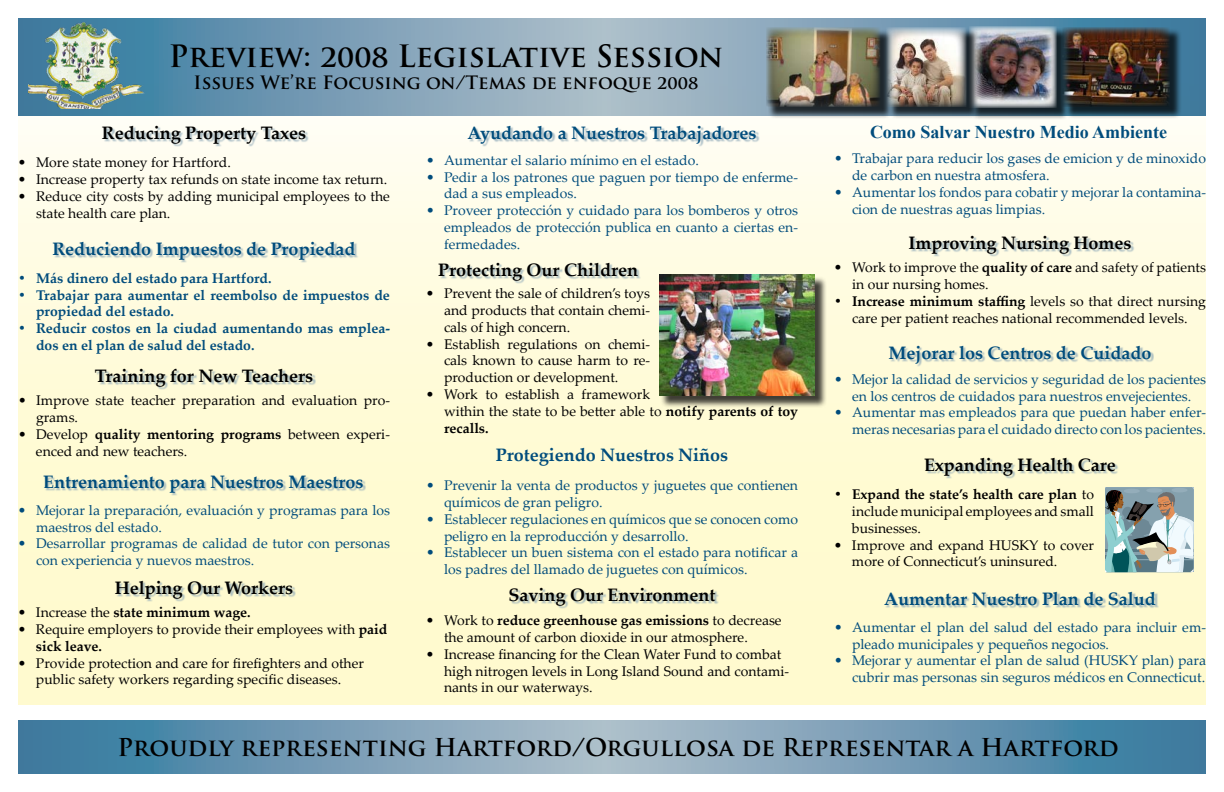
<style>
.page{position:relative;width:1224px;height:792px;background:#fff}
.page>*{position:absolute;margin:0;border:0;box-sizing:border-box;transform-origin:0 0}
.t1{font:700 30px "Trajan Pro";color:#000}
.t2{font:700 24px "Trajan Pro";color:#000}
.t3{font:700 18px "Palatino Linotype";color:#004c7c}
.t4{font:700 18px "Palatino Linotype";color:#000}
.t5{font:700 18px "Trajan Pro";color:#000}
.t6{font:700 18px "Times New Roman";color:#004c7c}
.t7{font:14px/16.8px "Palatino Linotype";color:#000}
.t8{font:14px/16.8px "Palatino Linotype";color:#004c7c}
.t9{font:700 14px/16.8px "Palatino Linotype";color:#004c7c}
.t10{font:700 14px "Palatino Linotype";color:#000}
.s1{font-weight:700}
.s2{font-weight:400}
</style>
<div class="page">
<div style="left:18px;top:83px;width:1188px;height:622px;background:linear-gradient(to bottom,#fffdf0,#fffac7)"></div>
<svg style="left:18px;top:18px;width:1188px;height:98px;background:#80a3b9"></svg>
<svg style="left:18px;top:720px;width:1188px;height:54px;background:#719ab4"></svg>
<img style="left:1105px;top:487px;width:88px;height:85px">
<div style="left:103px;top:127px;width:206px;height:20px;background:#94adba;opacity:.75"></div>
<div style="left:44px;top:476px;width:322px;height:20px;background:#94adba;opacity:.75"></div>
<div style="left:910px;top:237px;width:224px;height:20px;background:#94adba;opacity:.75"></div>
<div style="left:511px;top:589px;width:208px;height:20px;background:#94adba;opacity:.75"></div>
<div style="left:440px;top:264px;width:201px;height:20px;background:#94adba;opacity:.75"></div>
<div style="left:926px;top:459px;width:193px;height:20px;background:#94adba;opacity:.75"></div>
<div style="left:116px;top:582px;width:180px;height:20px;background:#94adba;opacity:.75"></div>
<div style="left:885px;top:593px;width:274px;height:16px;background:#94adba;opacity:.75"></div>
<div style="left:96px;top:370px;width:220px;height:20px;background:#94adba;opacity:.75"></div>
<div style="left:469px;top:127px;width:290px;height:20px;background:#94adba;opacity:.75"></div>
<div style="left:890px;top:347px;width:264px;height:20px;background:#94adba;opacity:.75"></div>
<div style="left:54px;top:243px;width:305px;height:20px;background:#94adba;opacity:.75"></div>
<div style="left:661px;top:276px;width:166px;height:132px;background:#000;opacity:.75"></div>
<img style="left:659px;top:274px;width:155px;height:122px">
<div style="left:1064px;top:29px;width:118px;height:90px;background:#000;opacity:.75"></div>
<img style="left:1063px;top:27px;width:106px;height:80px">
<div style="left:970px;top:28px;width:99px;height:92px;background:#000;opacity:.75"></div>
<img style="left:969px;top:26px;width:88px;height:82px">
<div style="left:888px;top:29px;width:91px;height:90px;background:#000;opacity:.75"></div>
<img style="left:887px;top:27px;width:80px;height:80px">
<div style="left:768px;top:29px;width:125px;height:90px;background:#000;opacity:.75"></div>
<img style="left:766px;top:28px;width:114px;height:78px">
<img style="left:28px;top:18px;width:119px;height:91px">
<h1 class="t1" style="left:169px;top:38px;width:556px">Preview: 2008 Legislative Session</h1>
<p class="t5" style="left:194px;top:71px;width:506px">Issues We’re Focusing on/Temas de enfoque 2008</p>
<p class="t4" style="left:102px;top:120px;width:206px">Reducing Property Taxes</p>
<p class="t7" style="left:18px;top:154px;width:215px">• More state money for Hartford.</p>
<p class="t7" style="left:18px;top:170px;width:371px">• Increase property tax refunds on state income tax return.</p>
<p class="t7" style="left:36px;top:187px;width:356px;text-indent:-18px">• Reduce city costs by adding municipal employees to the state health care plan.</p>
<p class="t3" style="left:52px;top:236px;width:305px">Reduciendo Impuestos de Propiedad</p>
<p class="t9" style="left:18px;top:269px;width:255px">• Más dinero del estado para Hartford.</p>
<p class="t9" style="left:36px;top:286px;width:355px;text-indent:-18px">• Trabajar para aumentar el reembolso de impuestos de propiedad del estado.</p>
<p class="t9" style="left:36px;top:320px;width:356px;text-indent:-18px">• Reducir costos en la ciudad aumentando mas emplea&shy;dos en el plan de salud del estado.</p>
<p class="t4" style="left:95px;top:363px;width:220px">Training for New Teachers</p>
<p class="t7" style="left:36px;top:392px;width:355px;text-indent:-18px">• Improve state teacher preparation and evaluation pro&shy;grams.</p>
<p class="t7" style="left:36px;top:425px;width:356px;text-indent:-18px">• Develop <span class="s1">quality mentoring programs</span> between experi&shy;enced and new teachers.</p>
<p class="t3" style="left:43px;top:469px;width:322px">Entrenamiento para Nuestros Maestros</p>
<p class="t8" style="left:36px;top:501px;width:356px;text-indent:-18px">• Mejorar la preparación, evaluación y programas para los maestros del estado.</p>
<p class="t8" style="left:36px;top:535px;width:355px;text-indent:-18px">• Desarrollar programas de calidad de tutor con personas con experiencia y nuevos maestros.</p>
<p class="t4" style="left:115px;top:575px;width:180px">Helping Our Workers</p>
<p class="t10" style="left:18px;top:603px;width:234px"><span class="s2">• Increase the</span> state minimum wage.</p>
<p class="t7" style="left:36px;top:620px;width:353px;text-indent:-18px">• Require employers to provide their employees with <span class="s1">paid sick leave.</span></p>
<p class="t7" style="left:18px;top:654px;width:348px;text-align:center">• Provide protection and care for firefighters and other public safety workers regarding specific diseases.</p>
<p class="t3" style="left:468px;top:120px;width:290px">Ayudando a Nuestros Trabajadores</p>
<p class="t8" style="left:426px;top:151px;width:274px">• Aumentar el salario mínimo en el estado.</p>
<p class="t8" style="left:444px;top:168px;width:355px;text-indent:-18px">• Pedir a los patrones que paguen por tiempo de enferme&shy;dad a sus empleados.</p>
<p class="t8" style="left:444px;top:202px;width:356px;text-align:justify;text-indent:-18px">• Proveer protección y cuidado para los bomberos y otros empleados de protección publica en cuanto a ciertas en&shy;fermedades.</p>
<p class="t4" style="left:438px;top:257px;width:201px">Protecting Our Children</p>
<p class="t7" style="left:444px;top:285px;width:208px;text-align:justify;text-indent:-18px">• Prevent the sale of children’s toys and products that contain chemi&shy;cals of high concern.</p>
<p class="t7" style="left:444px;top:335px;width:208px;text-align:justify;text-indent:-18px">• Establish regulations on chemi&shy;cals known to cause harm to re&shy;production or development.</p>
<p class="t7" style="left:444px;top:385px;width:356px;text-indent:-18px">• Work to establish a framework<br>within the state to be better able to <span class="s1">notify parents of toy recalls.</span></p>
<p class="t3" style="left:496px;top:442px;width:234px">Protegiendo Nuestros Niños</p>
<p class="t8" style="left:444px;top:477px;width:356px;text-indent:-18px">• Prevenir la venta de productos y juguetes que contienen químicos de gran peligro.</p>
<p class="t8" style="left:444px;top:510px;width:356px;text-indent:-18px">• Establecer regulaciones en químicos que se conocen como peligro en la reproducción y desarrollo.</p>
<p class="t8" style="left:444px;top:544px;width:355px;text-indent:-18px">• Establecer un buen sistema con el estado para notificar a los padres del llamado de juguetes con químicos.</p>
<p class="t4" style="left:509px;top:582px;width:208px">Saving Our Environment</p>
<p class="t7" style="left:444px;top:612px;width:339px;text-indent:-18px">• Work to <span class="s1">reduce greenhouse gas emissions</span> to decrease the amount of carbon dioxide in our atmosphere.</p>
<p class="t7" style="left:444px;top:645px;width:347px;text-indent:-18px">• Increase financing for the Clean Water Fund to combat high nitrogen levels in Long Island Sound and contami&shy;nants in our waterways.</p>
<p class="t6" style="left:870px;top:120px;width:299px">Como Salvar Nuestro Medio Ambiente</p>
<p class="t8" style="left:852px;top:150px;width:355px;text-indent:-18px">• Trabajar para reducir los gases de emicion y de minoxido de carbon en nuestra atmosfera.</p>
<p class="t8" style="left:852px;top:183px;width:356px;text-indent:-18px">• Aumentar los fondos para cobatir y mejorar la contamina&shy;cion de nuestras aguas limpias.</p>
<p class="t4" style="left:909px;top:230px;width:225px">Improving Nursing Homes</p>
<p class="t7" style="left:852px;top:259px;width:356px;text-indent:-18px">• Work to improve the <span class="s1">quality of care</span> and safety of patients in our nursing homes.</p>
<p class="t7" style="left:834px;top:292px;width:374px;text-align:center"><span class="s1">• Increase minimum staffing</span> levels so that direct nursing care per patient reaches national recommended levels.</p>
<p class="t3" style="left:889px;top:340px;width:264px">Mejorar los Centros de Cuidado</p>
<p class="t8" style="left:834px;top:370px;width:374px;text-align:center">• Mejor la calidad de servicios y seguridad de los pacientes en los centros de cuidados para nuestros envejecientes.</p>
<p class="t8" style="left:834px;top:404px;width:374px;text-align:right">• Aumentar mas empleados para que puedan haber enfer&shy;meras necesarias para el cuidado directo con los pacientes.</p>
<p class="t4" style="left:924px;top:452px;width:193px">Expanding Health Care</p>
<p class="t7" style="left:852px;top:486px;width:244px;text-align:justify;text-indent:-18px"><span class="s1">• Expand the state’s health care plan</span> to include municipal employees and small businesses.</p>
<p class="t7" style="left:852px;top:536px;width:243px;text-indent:-18px">• Improve and expand HUSKY to cover more of Connecticut’s uninsured.</p>
<p class="t3" style="left:884px;top:586px;width:273px">Aumentar Nuestro Plan de Salud</p>
<p class="t8" style="left:852px;top:618px;width:355px;text-indent:-18px">• Aumentar el plan del salud del estado para incluir em&shy;pleado municipales y pequeños negocios.</p>
<p class="t8" style="left:834px;top:652px;width:373px;text-align:right">• Mejorar y aumentar el plan de salud (HUSKY plan) para cubrir mas personas sin seguros médicos en Connecticut.</p>
<h2 class="t2" style="left:117px;top:732px;width:1003px">Proudly representing Hartford/Orgullosa de Representar a Hartford</h2>
</div>
